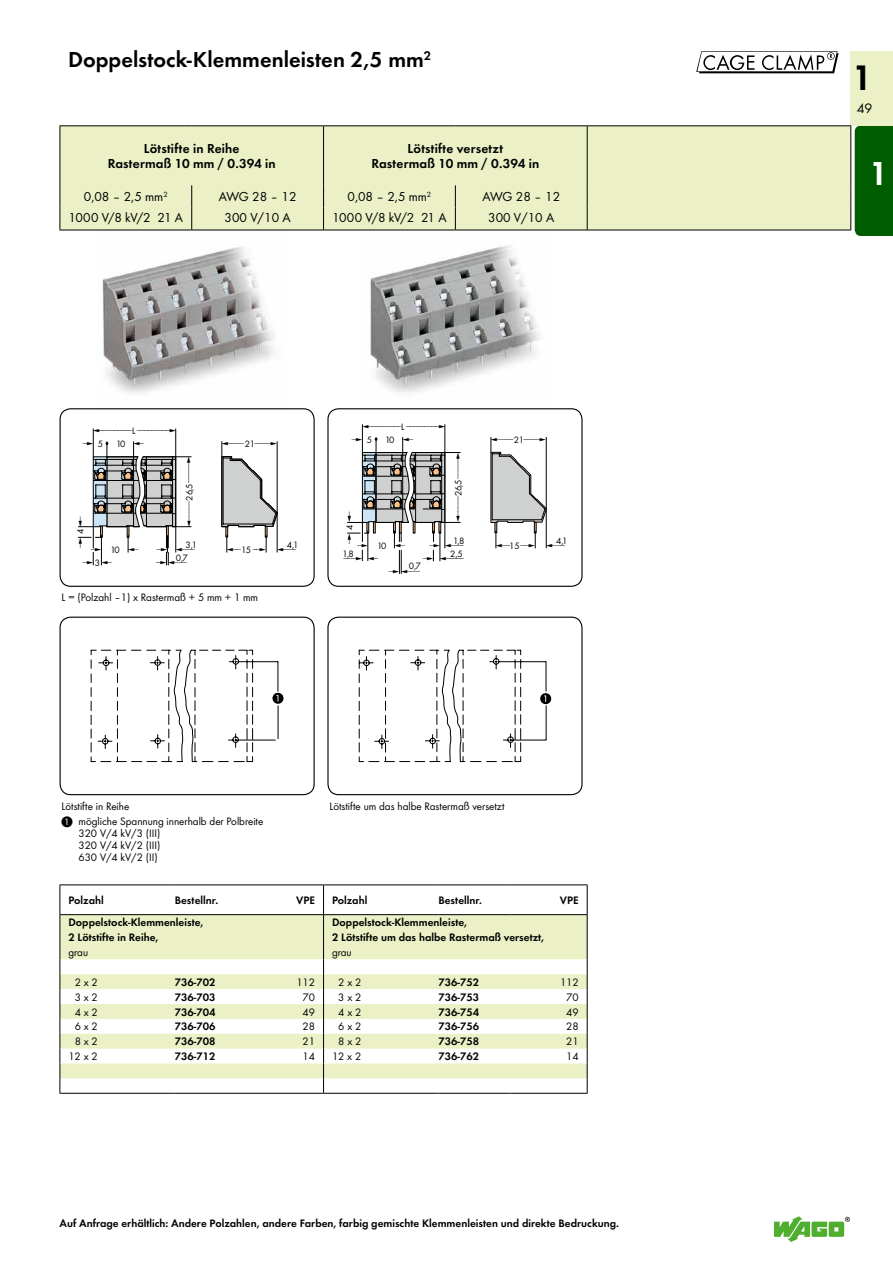
<style>
.page{position:relative;width:893px;height:1263px;background:#fff}
.page>*{position:absolute;margin:0;border:0;box-sizing:border-box;transform-origin:0 0}
.t1{font:36.75px "WAGO Futura Dem";color:#000}
.t2{font:34.5px "WAGO Futura Dem";color:#fff}
.t3{font:22.5px "WAGO Futura Dem";color:#000}
.t4{font:14.25px "WAGO Futura Boo";color:#000}
.t5{font:13.5px "WAGO Futura Boo";color:#000}
.t6{font:13.5px/14.9px "WAGO Futura Dem";letter-spacing:.015em;color:#000;text-align:center}
.t7{font:11.25px/14.9px "WAGO Futura Dem";color:#000}
.t8{font:11.25px/12px "WAGO Futura Boo";color:#000}
.t9{font:9.6px "WAGO Futura Boo";letter-spacing:-.05em;color:#000}
</style>
<div class="page">
<div style="left:850px;top:51px;width:43px;height:74px;background:#ebf0c6"></div>
<svg style="left:774px;top:1216px;width:76px;height:26px"></svg>
<img style="left:102px;top:246px;width:173px;height:147px">
<img style="left:370px;top:245px;width:170px;height:148px">
<div style="left:60px;top:408px;width:255px;height:179px;border:1px solid #000;border-radius:11px"></div>
<div style="left:327px;top:408px;width:256px;height:179px;border:1px solid #000;border-radius:11px"></div>
<svg style="left:91px;top:650px;width:192px;height:112px"></svg>
<div style="left:60px;top:617px;width:255px;height:178px;border:1px solid #000;border-radius:11px"></div>
<svg style="left:359px;top:650px;width:192px;height:112px"></svg>
<div style="left:327px;top:617px;width:256px;height:178px;border:1px solid #000;border-radius:11px"></div>
<svg style="left:61px;top:915px;width:526px;height:163px;fill:#ebf0c6"></svg>
<hr style="left:587px;top:915px;width:1px;height:44px;background:#000">
<hr style="left:324px;top:884px;width:114px;height:1px;background:#000">
<hr style="left:438px;top:884px;width:73px;height:1px;background:#000">
<hr style="left:511px;top:884px;width:77px;height:1px;background:#000">
<svg style="left:587px;top:885px;width:1px;height:29px"></svg>
<svg style="left:587px;top:959px;width:1px;height:134px"></svg>
<hr style="left:60px;top:915px;width:1px;height:44px;background:#000">
<hr style="left:323px;top:915px;width:1px;height:44px;background:#000">
<svg style="left:60px;top:959px;width:1px;height:134px"></svg>
<svg style="left:323px;top:959px;width:1px;height:134px"></svg>
<hr style="left:60px;top:884px;width:115px;height:1px;background:#000">
<hr style="left:175px;top:884px;width:72px;height:1px;background:#000">
<hr style="left:247px;top:884px;width:77px;height:1px;background:#000">
<svg style="left:323px;top:885px;width:1px;height:29px"></svg>
<svg style="left:60px;top:885px;width:1px;height:29px"></svg>
<hr style="left:60px;top:914px;width:115px;height:1px;background:#000">
<hr style="left:175px;top:914px;width:72px;height:1px;background:#000">
<hr style="left:247px;top:914px;width:77px;height:1px;background:#000">
<hr style="left:324px;top:914px;width:114px;height:1px;background:#000">
<hr style="left:438px;top:914px;width:73px;height:1px;background:#000">
<hr style="left:511px;top:914px;width:77px;height:1px;background:#000">
<hr style="left:60px;top:1093px;width:115px;height:1px;background:#000">
<hr style="left:175px;top:1093px;width:72px;height:1px;background:#000">
<hr style="left:247px;top:1093px;width:77px;height:1px;background:#000">
<hr style="left:324px;top:1093px;width:114px;height:1px;background:#000">
<hr style="left:438px;top:1093px;width:73px;height:1px;background:#000">
<hr style="left:511px;top:1093px;width:77px;height:1px;background:#000">
<div style="left:61px;top:126px;width:789px;height:104px;background:#ebf0c6"></div>
<hr style="left:60px;top:125px;width:132px;height:1px;background:#000">
<hr style="left:60px;top:126px;width:1px;height:59px;background:#000">
<hr style="left:192px;top:125px;width:132px;height:1px;background:#000">
<svg style="left:60px;top:185px;width:1px;height:45px"></svg>
<svg style="left:191px;top:185px;width:1px;height:45px"></svg>
<hr style="left:324px;top:125px;width:131px;height:1px;background:#000">
<hr style="left:323px;top:126px;width:1px;height:59px;background:#000">
<hr style="left:455px;top:125px;width:132px;height:1px;background:#000">
<hr style="left:587px;top:125px;width:132px;height:1px;background:#000">
<hr style="left:587px;top:126px;width:1px;height:59px;background:#000">
<hr style="left:719px;top:125px;width:132px;height:1px;background:#000">
<svg style="left:323px;top:185px;width:1px;height:45px"></svg>
<svg style="left:455px;top:185px;width:1px;height:45px"></svg>
<svg style="left:587px;top:185px;width:1px;height:45px"></svg>
<svg style="left:850px;top:125px;width:43px;height:111px;background:#186918"></svg>
<hr style="left:60px;top:230px;width:132px;height:1px;background:#000">
<hr style="left:192px;top:230px;width:132px;height:1px;background:#000">
<hr style="left:324px;top:230px;width:131px;height:1px;background:#000">
<hr style="left:455px;top:230px;width:132px;height:1px;background:#000">
<hr style="left:587px;top:230px;width:132px;height:1px;background:#000">
<hr style="left:719px;top:230px;width:132px;height:1px;background:#000">
<svg style="left:78px;top:429px;width:200px;height:136px"></svg>
<svg style="left:347px;top:424px;width:200px;height:150px"></svg>
<h3 class="t3" style="left:68px;top:43px;width:365px">Doppelstock-Klemmenleisten 2,5 mm<sup>2</sup></h3>
<p class="t6" style="left:108px;top:140px;width:170px">Lötstifte in Reihe<br>Rastermaß 10 mm / 0.394 in</p>
<p class="t6" style="left:371px;top:140px;width:170px">Lötstifte versetzt<br>Rastermaß 10 mm / 0.394 in</p>
<p class="t5" style="left:84px;top:188px;width:85px">0,08 – 2,5 mm<sup>2</sup></p>
<p class="t5" style="left:219px;top:188px;width:79px">AWG 28 – 12</p>
<p class="t5" style="left:348px;top:188px;width:85px">0,08 – 2,5 mm<sup>2</sup></p>
<p class="t5" style="left:482px;top:188px;width:79px">AWG 28 – 12</p>
<p class="t5" style="left:69px;top:208px;width:116px">1000 V/8 kV/2 21 A</p>
<p class="t5" style="left:225px;top:208px;width:68px">300 V/10 A</p>
<p class="t5" style="left:332px;top:208px;width:116px">1000 V/8 kV/2 21 A</p>
<p class="t5" style="left:488px;top:208px;width:68px">300 V/10 A</p>
<p class="t9" style="left:132px;top:425px;width:5px">L</p>
<p class="t9" style="left:98px;top:438px;width:7px">5</p>
<p class="t9" style="left:116px;top:437px;width:11px">10</p>
<p class="t9" style="left:245px;top:437px;width:12px">21</p>
<p class="t9" style="left:401px;top:420px;width:5px">L</p>
<p class="t9" style="left:367px;top:433px;width:7px">5</p>
<p class="t9" style="left:385px;top:433px;width:11px">10</p>
<p class="t9" style="left:514px;top:433px;width:12px">21</p>
<p class="t9" style="left:183px;top:501px;width:18px;rotate:-90deg">26,5</p>
<p class="t9" style="left:452px;top:496px;width:18px;rotate:-90deg">26,5</p>
<p class="t9" style="left:74px;top:534px;width:7px;rotate:-90deg">4</p>
<p class="t9" style="left:95px;top:556px;width:7px">3</p>
<p class="t9" style="left:111px;top:543px;width:11px">10</p>
<p class="t9" style="left:186px;top:538px;width:13px">3,1</p>
<p class="t9" style="left:176px;top:551px;width:14px">0,7</p>
<p class="t9" style="left:241px;top:544px;width:11px">15</p>
<p class="t9" style="left:287px;top:538px;width:13px">4,1</p>
<p class="t9" style="left:343px;top:530px;width:7px;rotate:-90deg">4</p>
<p class="t9" style="left:342px;top:547px;width:13px">1,8</p>
<p class="t9" style="left:377px;top:539px;width:11px">10</p>
<p class="t9" style="left:409px;top:559px;width:14px">0,7</p>
<p class="t9" style="left:453px;top:534px;width:13px">1,8</p>
<p class="t9" style="left:450px;top:547px;width:14px">2,5</p>
<p class="t9" style="left:509px;top:539px;width:12px">15</p>
<p class="t9" style="left:556px;top:534px;width:13px">4,1</p>
<p class="t8" style="left:62px;top:591px;width:198px">L = (Polzahl –1) x Rastermaß + 5 mm + 1 mm</p>
<p class="t8" style="left:62px;top:799px;width:69px">Lötstifte in Reihe</p>
<p class="t8" style="left:330px;top:799px;width:176px">Lötstifte um das halbe Rastermaß versetzt</p>
<p class="t8" style="left:79px;top:815px;width:186px">mögliche Spannung innerhalb der Polbreite<br>320 V/4 kV/3 (III)<br>320 V/4 kV/2 (III)<br>630 V/4 kV/2 (II)</p>
<p class="t7" style="left:68px;top:892px;width:37px">Polzahl</p>
<p class="t7" style="left:175px;top:892px;width:45px">Bestellnr.</p>
<p class="t7" style="left:296px;top:892px;width:20px">VPE</p>
<p class="t7" style="left:332px;top:892px;width:37px">Polzahl</p>
<p class="t7" style="left:438px;top:892px;width:45px">Bestellnr.</p>
<p class="t7" style="left:560px;top:892px;width:20px">VPE</p>
<p class="t7" style="left:68px;top:914px;width:137px">Doppelstock-Klemmenleiste,<br>2 Lötstifte in Reihe,</p>
<p class="t8" style="left:68px;top:946px;width:21px">grau</p>
<p class="t7" style="left:332px;top:914px;width:213px">Doppelstock-Klemmenleiste,<br>2 Lötstifte um das halbe Rastermaß versetzt,</p>
<p class="t8" style="left:332px;top:946px;width:21px">grau</p>
<p class="t8" style="left:75px;top:975px;width:25px">2 x 2</p>
<p class="t7" style="left:175px;top:974px;width:42px">736-702</p>
<p class="t8" style="left:296px;top:975px;width:20px">112</p>
<p class="t8" style="left:338px;top:975px;width:25px">2 x 2</p>
<p class="t7" style="left:438px;top:974px;width:42px">736-752</p>
<p class="t8" style="left:560px;top:975px;width:20px">112</p>
<p class="t8" style="left:75px;top:990px;width:25px">3 x 2</p>
<p class="t7" style="left:175px;top:988px;width:42px">736-703</p>
<p class="t8" style="left:303px;top:990px;width:14px">70</p>
<p class="t8" style="left:338px;top:990px;width:25px">3 x 2</p>
<p class="t7" style="left:438px;top:988px;width:42px">736-753</p>
<p class="t8" style="left:566px;top:990px;width:14px">70</p>
<p class="t8" style="left:75px;top:1005px;width:25px">4 x 2</p>
<p class="t7" style="left:175px;top:1003px;width:42px">736-704</p>
<p class="t8" style="left:303px;top:1005px;width:14px">49</p>
<p class="t8" style="left:338px;top:1005px;width:25px">4 x 2</p>
<p class="t7" style="left:438px;top:1003px;width:42px">736-754</p>
<p class="t8" style="left:566px;top:1005px;width:14px">49</p>
<p class="t8" style="left:75px;top:1020px;width:25px">6 x 2</p>
<p class="t7" style="left:175px;top:1018px;width:42px">736-706</p>
<p class="t8" style="left:303px;top:1020px;width:14px">28</p>
<p class="t8" style="left:338px;top:1020px;width:25px">6 x 2</p>
<p class="t7" style="left:438px;top:1018px;width:42px">736-756</p>
<p class="t8" style="left:566px;top:1020px;width:14px">28</p>
<p class="t8" style="left:75px;top:1035px;width:25px">8 x 2</p>
<p class="t7" style="left:175px;top:1033px;width:42px">736-708</p>
<p class="t8" style="left:303px;top:1035px;width:14px">21</p>
<p class="t8" style="left:338px;top:1035px;width:25px">8 x 2</p>
<p class="t7" style="left:438px;top:1033px;width:42px">736-758</p>
<p class="t8" style="left:566px;top:1035px;width:14px">21</p>
<p class="t8" style="left:68px;top:1050px;width:31px">12 x 2</p>
<p class="t7" style="left:175px;top:1048px;width:42px">736-712</p>
<p class="t8" style="left:303px;top:1050px;width:14px">14</p>
<p class="t8" style="left:332px;top:1050px;width:31px">12 x 2</p>
<p class="t7" style="left:438px;top:1048px;width:42px">736-762</p>
<p class="t8" style="left:566px;top:1050px;width:14px">14</p>
<p class="t7" style="left:60px;top:1215px;width:561px">Auf Anfrage erhältlich: Andere Polzahlen, andere Farben, farbig gemischte Klemmenleisten und direkte Bedruckung.</p>
<h1 class="t1" style="left:852px;top:50px;width:22px">1</h1>
<p class="t4" style="left:857px;top:98px;width:17px">49</p>
<h2 class="t2" style="left:869px;top:148px;width:21px">1</h2>
</div>
